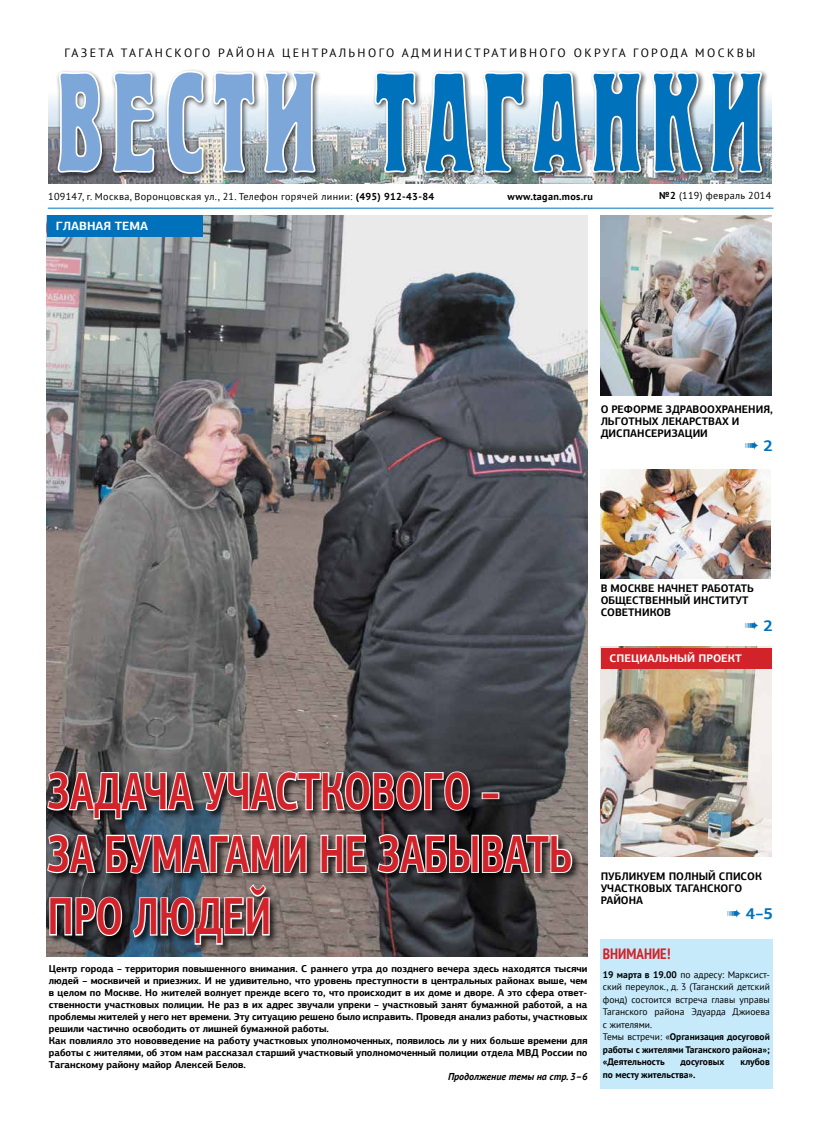
<style>
.page{position:relative;width:820px;height:1134px;background:#fff}
.page>*{position:absolute;margin:0;border:0;box-sizing:border-box;transform-origin:0 0}
.t1{font:700 52.2px "PF Agora Sans Pro";color:#d2232a;scale:.7 1}
.t2{font:700 16px "PF Agora Sans Pro";color:#0072bc}
.t3{font:700 condensed 15px "PT Sans";color:#d2232a}
.t4{font:12px "PT Sans";letter-spacing:.2em;color:#000}
.t5{font:700 12px "PF Agora Sans Pro";color:#fff}
.t6{font:700 11px/12px "PF Agora Sans Pro";color:#000;scale:.95 1}
.t7{font:700 11px "PF Agora Sans Pro";color:#fff}
.t8{font:700 10px/12px "PF Agora Sans Pro";color:#000}
.t9{font:10px "PT Sans";letter-spacing:.03em;color:#000}
.t10{font:italic 700 10px "PT Sans";color:#000}
.t11{font:700 10px "PT Sans";letter-spacing:.03em;color:#000}
.t12{font:9.5px/12.5px "PT Sans";color:#000}
.t13{font:700 9.5px "PT Sans";color:#000}
.s1{font-weight:700}
</style>
<div class="page">
<img style="left:49px;top:96px;width:722px;height:87px">
<div style="left:372px;top:69px;width:396px;height:111px;background:#000;opacity:.64"></div>
<svg style="left:374px;top:71px;width:388px;height:103px;background:#67a0c5"></svg>
<div style="left:55px;top:68px;width:267px;height:113px;background:#000;opacity:.64"></div>
<svg style="left:57px;top:70px;width:259px;height:105px;background:#a1b7d0"></svg>
<hr style="left:48px;top:208px;width:725px;height:1px;background:#0072bc">
<img style="left:47px;top:215px;width:540px;height:741px">
<div style="left:600px;top:939px;width:172px;height:149px;background:#c7eafb"></div>
<img style="left:600px;top:215px;width:171px;height:181px">
<img style="left:600px;top:470px;width:170px;height:108px">
<img style="left:600px;top:647px;width:171px;height:210px">
<div style="left:46px;top:770px;width:535px;height:184px;background:#000;opacity:.75"></div>
<svg style="left:46px;top:770px;width:149px;height:51px"></svg>
<svg style="left:201px;top:770px;width:270px;height:42px"></svg>
<div style="left:481px;top:792px;width:18px;height:7px;border:2px solid #fff"></div>
<svg style="left:46px;top:832px;width:50px;height:42px"></svg>
<svg style="left:105px;top:833px;width:203px;height:42px"></svg>
<svg style="left:319px;top:833px;width:48px;height:41px"></svg>
<svg style="left:376px;top:832px;width:197px;height:42px"></svg>
<svg style="left:48px;top:895px;width:75px;height:43px"></svg>
<svg style="left:131px;top:882px;width:140px;height:64px"></svg>
<div style="left:47px;top:215px;width:155px;height:21px;background:#0072bc"></div>
<div style="left:600px;top:648px;width:171px;height:20px;background:#d2232a"></div>
<p class="t4" style="left:65px;top:45px;width:692px">ГАЗЕТА ТАГАНСКОГО РАЙОНА ЦЕНТРАЛЬНОГО АДМИНИСТРАТИВНОГО ОКРУГА ГОРОДА МОСКВЫ</p>
<p class="t9" style="left:48px;top:190px;width:387px">109147, г. Москва, Воронцовская ул., 21. Телефон горячей линии: <span class="s1">(495) 912‑43‑84</span></p>
<p class="t11" style="left:507px;top:190px;width:87px">www.tagan.mos.ru</p>
<p class="t5" style="left:56px;top:218px;width:25px">главна</p>
<p class="t5" style="left:103px;top:218px;width:36px">я тема</p>
<p class="t9" style="left:659px;top:189px;width:113px"><span class="s1">№2</span> (119) февраль 2014</p>
<p class="t6" style="left:600px;top:403px;width:43px">О реформ</p>
<p class="t6" style="left:656px;top:403px;width:25px">е здравоо</p>
<p class="t6" style="left:714px;top:403px;width:15px">хран</p>
<p class="t6" style="left:741px;top:403px;width:34px">ения,</p>
<p class="t6" style="left:600px;top:415px;width:30px">льготн</p>
<p class="t6" style="left:642px;top:415px;width:43px">ых лекарства</p>
<p class="t6" style="left:721px;top:415px;width:18px">х и</p>
<p class="t6" style="left:600px;top:427px;width:9px">диспанс</p>
<p class="t6" style="left:651px;top:427px;width:37px">еризации</p>
<h2 class="t2" style="left:744px;top:435px;width:30px">➠ 2</h2>
<p class="t6" style="left:600px;top:582px;width:29px">В Москв</p>
<p class="t6" style="left:647px;top:582px;width:65px">е начнет работат</p>
<p class="t6" style="left:747px;top:582px;width:9px">ь</p>
<p class="t6" style="left:600px;top:594px;width:106px">общественный инстит</p>
<p class="t6" style="left:735px;top:594px;width:14px">ут</p>
<p class="t6" style="left:600px;top:606px;width:9px">сов</p>
<p class="t6" style="left:621px;top:606px;width:16px">етников</p>
<h2 class="t2" style="left:744px;top:615px;width:30px">➠ 2</h2>
<p class="t7" style="left:609px;top:651px;width:31px">специа</p>
<p class="t7" style="left:654px;top:651px;width:52px">льный про</p>
<p class="t7" style="left:721px;top:651px;width:15px">ект</p>
<h1 class="t1" style="left:47px;top:758px;width:36px">Зада</h1>
<h1 class="t1" style="left:144px;top:758px;width:189px">ча участково</h1>
<h1 class="t1" style="left:422px;top:758px;width:112px">го –</h1>
<h1 class="t1" style="left:47px;top:821px;width:293px">забумагами</h1>
<h1 class="t1" style="left:319px;top:821px;width:363px">незабывать</h1>
<h1 class="t1" style="left:47px;top:883px;width:321px">про людей</h1>
<p class="t8" style="left:49px;top:962px;width:540px">Центр города – территория повышенного внимания. С раннего утра до позднего вечера здесь находятся тысячи людей – москвичей и приезжих. И не удивительно, что уровень преступности в центральных районах выше, чем в целом по Москве. Но жителей волнует прежде всего то, что происходит в их доме и дворе. А это сфера ответ&shy;ственности участковых полиции. Не раз в их адрес звучали упреки – участковый занят бумажной работой, а на проблемы жителей у него нет времени. Эту ситуацию решено было исправить. Проведя анализ работы, участковых решили частично освободить от лишней бумажной работы.<br>Как повлияло это нововведение на работу участковых уполномоченных, появилось ли у них больше времени для работы с жителями, об этом нам рассказал старший участковый уполномоченный полиции отдела МВД России по Таганскому району майор Алексей Белов.</p>
<p class="t10" style="left:448px;top:1070px;width:141px">Продолжение темы на стр. 3–6</p>
<p class="t6" style="left:600px;top:870px;width:133px">Публикуем полный список участков</p>
<p class="t6" style="left:655px;top:882px;width:48px">ых Таганско</p>
<p class="t6" style="left:728px;top:882px;width:14px">го</p>
<p class="t6" style="left:600px;top:894px;width:30px">района</p>
<h2 class="t2" style="left:727px;top:903px;width:47px">➠ 4–5</h2>
<h3 class="t3" style="left:602px;top:944px;width:69px">внимание!</h3>
<p class="t12" style="left:602px;top:968px;width:168px"><span class="s1">19 марта в 19.00</span> по адресу: Марксист&shy;ский переулок., д. 3 (Таганский детский фонд) состоится встреча главы управы<br>Таганского района Эдуарда Джиоева с жителями.<br>Темы встречи: «<span class="s1">Организация досуговой работы с жителями Таганского района»; «Деятельность</span></p>
<p class="t13" style="left:680px;top:1055px;width:46px">досуговых</p>
<p class="t13" style="left:740px;top:1055px;width:31px">клубов</p>
<p class="t13" style="left:602px;top:1068px;width:94px">по месту жительства».</p>
</div>
